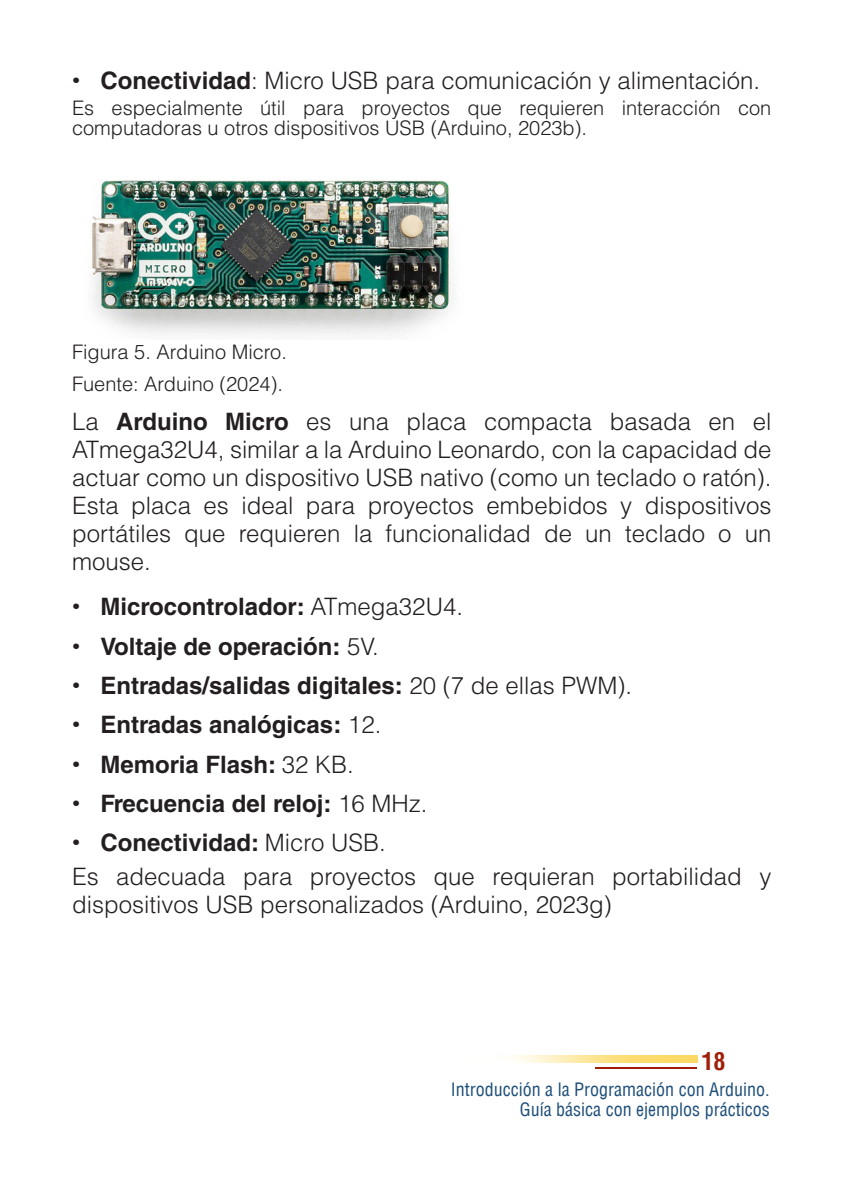
<style>
.page{position:relative;width:842px;height:1191px;background:#fff}
.page>*{position:absolute;margin:0;border:0;box-sizing:border-box;transform-origin:0 0}
.TEXTO{font:300 24px/28px "Helvetica LT Std";color:#231f20;text-align:justify}
.t1{font:700 24px "Helvetica LT Std";color:#231f20}
.t2{font:700 condensed 24px "Helvetica LT";color:#a01e08}
.Pie_de_foto{font:300 20px/20px "Helvetica LT Std";color:#231f20}
.t3{font:condensed 18px/20px "Helvetica LT";color:#1e4f7a;text-align:right}
.s1{font-family:"Adobe Caslon Pro";font-weight:400}
.s2{font-weight:700}
.s3{font-weight:300}
</style>
<div class="page">
<hr style="left:595px;top:1067px;width:102px;height:1px;background:#a01e08">
<img style="left:510px;top:1056px;width:187px;height:6px">
<img style="left:91px;top:180px;width:362px;height:155px">
<p class="TEXTO" style="left:72px;top:66px;width:690px"><span class="s1">•</span> <span class="s2">Conectividad</span>: Micro USB para comunicación y alimentación.</p>
<p class="Pie_de_foto" style="left:72px;top:98px;width:701px">Es especialmente útil para proyectos que requieren interacción con computadoras u otros dispositivos USB (Arduino, 2023b).</p>
<p class="Pie_de_foto" style="left:72px;top:342px;width:216px">Figura 5. Arduino Micro.</p>
<p class="Pie_de_foto" style="left:72px;top:373px;width:212px">Fuente: Arduino (2024).</p>
<p class="TEXTO" style="left:72px;top:407px;width:701px">La <span class="s2">Arduino Micro</span> es una placa compacta basada en el ATmega32U4, similar a la Arduino Leonardo, con la capacidad de actuar como un dispositivo USB nativo (como un teclado o ratón).<br>Esta placa es ideal para proyectos embebidos y dispositivos portátiles que requieren la funcionalidad de un teclado o un mouse.</p>
<p class="t1" style="left:72px;top:592px;width:392px"><span class="s1">•</span> Microcontrolador: <span class="s3">ATmega32U4.</span></p>
<p class="t1" style="left:72px;top:631px;width:308px"><span class="s1">•</span> Voltaje de operación: <span class="s3">5V.</span></p>
<p class="t1" style="left:72px;top:671px;width:562px"><span class="s1">•</span> Entradas/salidas digitales: <span class="s3">20 (7 de ellas PWM).</span></p>
<p class="t1" style="left:72px;top:710px;width:311px"><span class="s1">•</span> Entradas analógicas: <span class="s3">12.</span></p>
<p class="t1" style="left:72px;top:749px;width:283px"><span class="s1">•</span> Memoria Flash: <span class="s3">32 KB.</span></p>
<p class="t1" style="left:72px;top:789px;width:357px"><span class="s1">•</span> Frecuencia del reloj: <span class="s3">16 MHz.</span></p>
<p class="t1" style="left:72px;top:828px;width:315px"><span class="s1">•</span> Conectividad: <span class="s3">Micro USB.</span></p>
<p class="TEXTO" style="left:72px;top:862px;width:701px">Es adecuada para proyectos que requieran portabilidad y dispositivos USB personalizados (Arduino, 2023g)</p>
<p class="t2" style="left:702px;top:1046px;width:25px">18</p>
<p class="t3" style="left:451px;top:1079px;width:320px">Introducción a la Programación con Arduino.<br>Guía básica con ejemplos prácticos</p>
</div>
